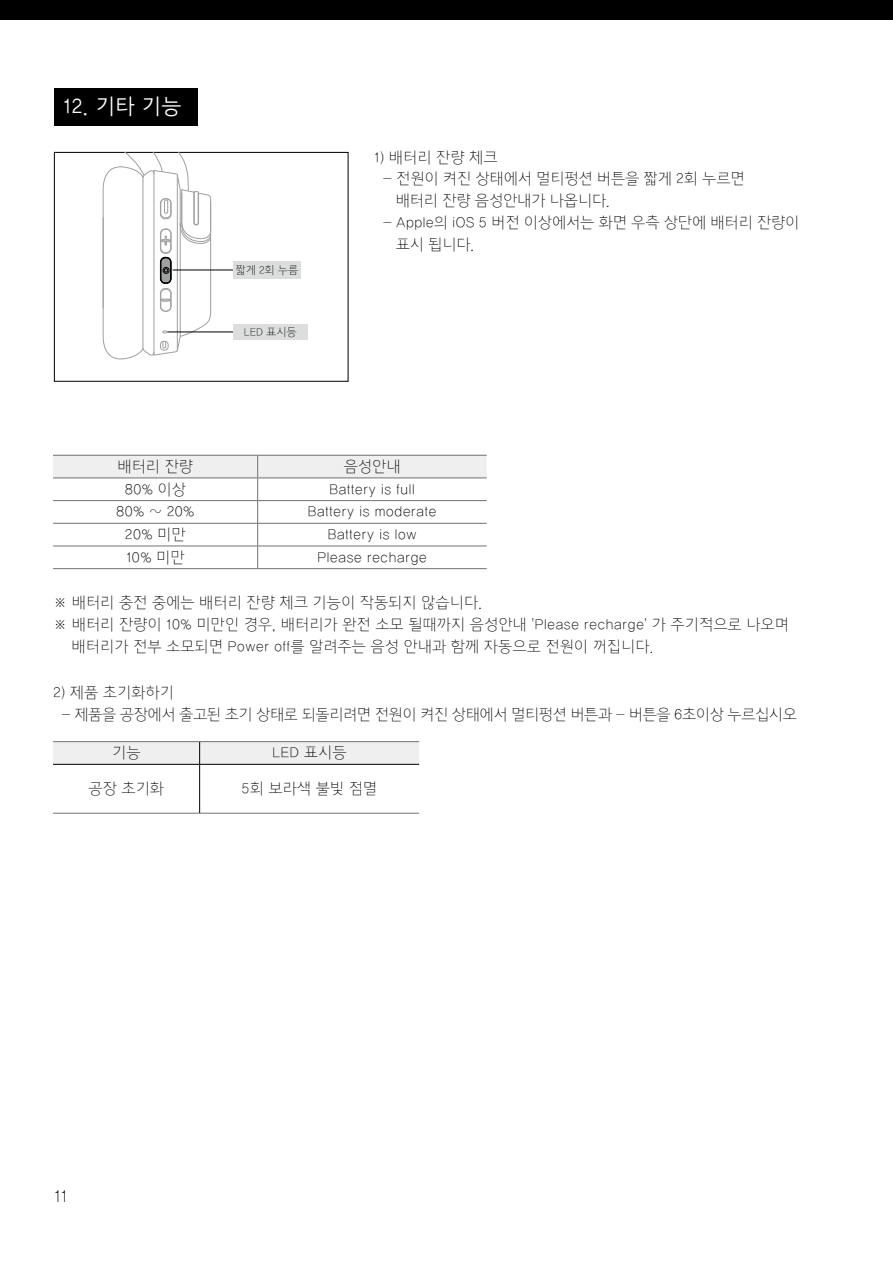
<style>
.page{position:relative;width:893px;height:1263px;background:#fff}
.page>*{position:absolute;margin:0;border:0;box-sizing:border-box;transform-origin:0 0}
.t1{font:21px "Cresyn E Goth 30";color:#fff}
.t2{font:18px "Cresyn E Goth 10";color:#000}
.t3{font:15px/21.8px "Cresyn E Goth 10";color:#000}
.t4{font:15px "Cresyn E Goth 10";letter-spacing:-.03em;color:#000}
.t5{font:10.8px "Cresyn E Goth 10";letter-spacing:-.01em;color:#000}
</style>
<div class="page">
<div style="left:0;top:0;width:893px;height:19px;background:#000"></div>
<div style="left:54px;top:152px;width:294px;height:230px;border:1px solid #000"></div>
<svg style="left:74px;top:153px;width:138px;height:207px"></svg>
<hr style="left:167px;top:332px;width:69px;height:1px;background:#000">
<hr style="left:173px;top:270px;width:68px;height:1px;background:#000">
<div style="left:54px;top:88px;width:143px;height:38px;background:#000"></div>
<svg style="left:53px;top:455px;width:434px;height:113px"></svg>
<hr style="left:53px;top:568px;width:205px;height:1px;background:#727171">
<hr style="left:258px;top:568px;width:229px;height:1px;background:#727171">
<hr style="left:53px;top:741px;width:147px;height:1px;background:#727171">
<hr style="left:200px;top:741px;width:219px;height:1px;background:#727171">
<hr style="left:53px;top:813px;width:147px;height:1px;background:#727171">
<hr style="left:200px;top:813px;width:219px;height:1px;background:#727171">
<svg style="left:53px;top:742px;width:366px;height:22px"></svg>
<hr style="left:53px;top:764px;width:147px;height:1px;background:#000">
<hr style="left:200px;top:764px;width:219px;height:1px;background:#000">
<hr style="left:199px;top:764px;width:1px;height:49px;background:#000">
<div style="left:233px;top:324px;width:74px;height:15px;background:#dcdddd"></div>
<div style="left:233px;top:262px;width:68px;height:17px;background:#dcdddd"></div>
<h1 class="t1" style="left:63px;top:95px;width:120px">12. 기타 기능</h1>
<p class="t5" style="left:236px;top:264px;width:64px">짧게 2회 누름</p>
<p class="t5" style="left:244px;top:326px;width:55px">LED 표시등</p>
<p class="t3" style="left:374px;top:147px;width:125px">1) 배터리 잔량 체크</p>
<p class="t3" style="left:396px;top:169px;width:350px;text-indent:-13px">- 전원이 켜진 상태에서 멀티펑션 버튼을 짧게 2회 누르면 배터리 잔량 음성안내가 나옵니다.</p>
<p class="t3" style="left:396px;top:212px;width:405px;text-indent:-13px">- Apple의 iOS 5 버전 이상에서는 화면 우측 상단에 배터리 잔량이 표시 됩니다.</p>
<p class="t3" style="left:117px;top:456px;width:77px">배터리 잔량</p>
<p class="t3" style="left:344px;top:456px;width:58px">음성안내</p>
<p class="t3" style="left:125px;top:479px;width:63px">80% 이상</p>
<p class="t3" style="left:329px;top:479px;width:87px">Battery is full</p>
<p class="t3" style="left:116px;top:502px;width:80px">80% ~ 20%</p>
<p class="t3" style="left:308px;top:502px;width:131px">Battery is moderate</p>
<p class="t3" style="left:125px;top:524px;width:62px">20% 미만</p>
<p class="t3" style="left:328px;top:524px;width:91px">Battery is low</p>
<p class="t3" style="left:126px;top:547px;width:60px">10% 미만</p>
<p class="t3" style="left:317px;top:547px;width:111px">Please recharge</p>
<p class="t3" style="left:53px;top:593px;width:431px">※ 배터리 충전 중에는 배터리 잔량 체크 기능이 작동되지 않습니다.</p>
<p class="t3" style="left:53px;top:615px;width:738px">※ 배터리 잔량이 10% 미만인 경우, 배터리가 완전 소모 될때까지 음성안내 ‘Please recharge’ 가 주기적으로 나오며</p>
<p class="t3" style="left:72px;top:636px;width:584px">배터리가 전부 소모되면 Power off를 알려주는 음성 안내과 함께 자동으로 전원이 꺼집니다.</p>
<p class="t3" style="left:53px;top:682px;width:123px">2) 제품 초기화하기</p>
<p class="t4" style="left:62px;top:706px;width:737px">- 제품을 공장에서 출고된 초기 상태로 되돌리려면 전원이 켜진 상태에서 멀티펑션 버튼과 - 버튼을 6초이상 누르십시오</p>
<p class="t3" style="left:112px;top:743px;width:30px">기능</p>
<p class="t3" style="left:272px;top:743px;width:76px">LED 표시등</p>
<p class="t3" style="left:88px;top:778px;width:77px">공장 초기화</p>
<p class="t3" style="left:242px;top:778px;width:137px">5회 보라색 불빛 점멸</p>
<p class="t2" style="left:54px;top:1187px;width:15px">11</p>
</div>
